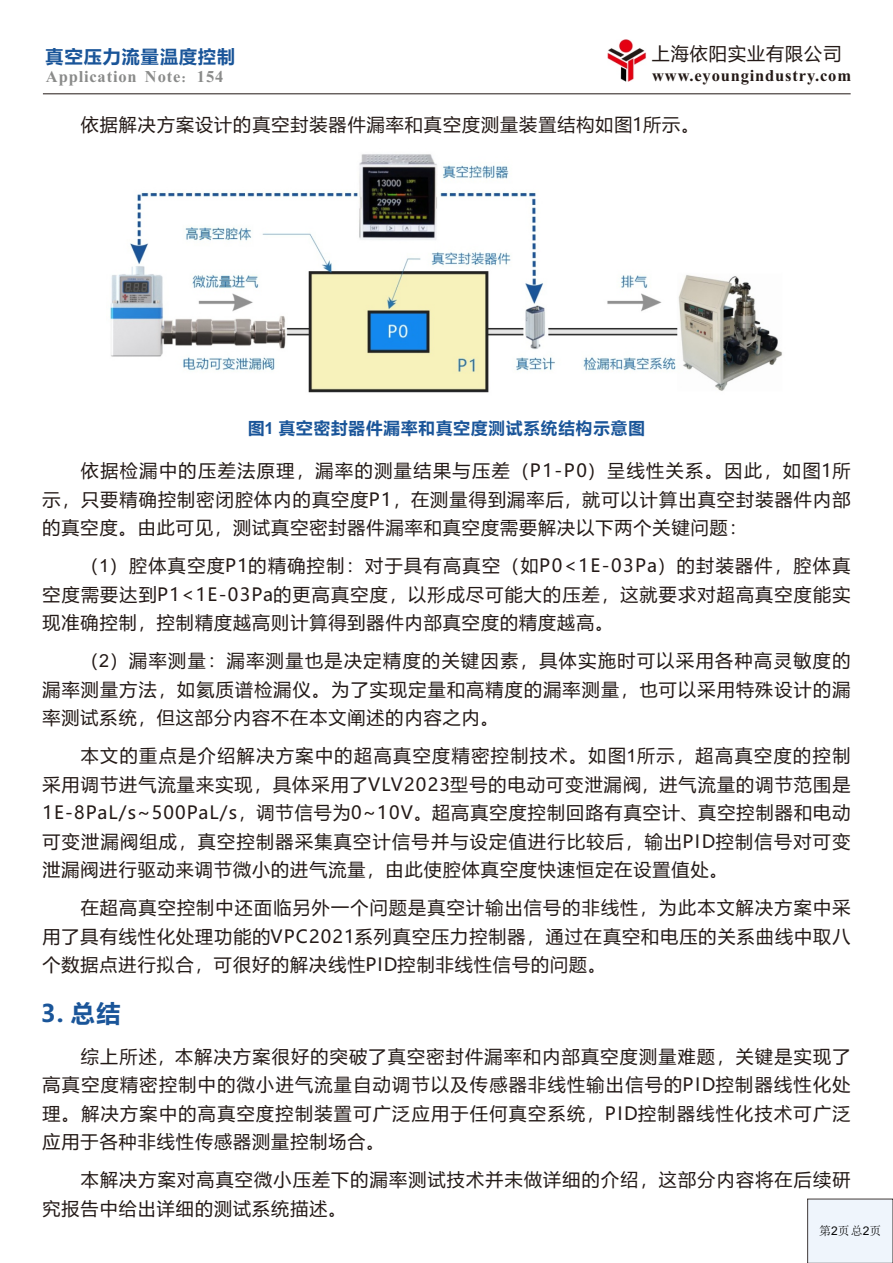
<style>
.page{position:relative;width:893px;height:1263px;background:#fff}
.page>*{position:absolute;margin:0;border:0;box-sizing:border-box;transform-origin:0 0}
.t1{font:700 24px "Microsoft Ya Hei";color:#1a5599}
.t2{font:18px/28.5px "Microsoft Ya Hei";letter-spacing:.06em;color:#231916;text-align:justify}
.t3{font:700 18px "Microsoft Ya Hei";letter-spacing:.06em;color:#1a5599}
.t4{font:700 16.5px "Microsoft Ya Hei";letter-spacing:.06em;color:#1a5599}
.t5{font:700 16.5px "Times New Roman";letter-spacing:.05em;color:#231916}
.t6{font:700 16.5px "Times New Roman";letter-spacing:.05em;color:#8a8b8a}
.t7{font:12px "Sim Sun";color:#080808}
.s1{font-family:"Sim Sun";font-weight:400}
.s2{font-family:"Arial"}
</style>
<div class="page">
<hr style="left:43px;top:93px;width:808px;height:1px;background:#231916">
<img style="left:608px;top:40px;width:38px;height:42px">
<svg style="left:807px;top:1198px;width:86px;height:65px"></svg>
<img style="left:110px;top:154px;width:672px;height:239px">
<p class="t3" style="left:46px;top:48px;width:191px">真空压力流量温度控制</p>
<p class="t6" style="left:46px;top:71px;width:179px">Application Note<span class="s1">：</span>154</p>
<p class="t2" style="left:652px;top:41px;width:191px">上海依阳实业有限公司</p>
<p class="t5" style="left:652px;top:70px;width:200px">www.eyoungindustry.com</p>
<p class="t2" style="left:81px;top:111px;width:620px">依据解决方案设计的真空封装器件漏率和真空度测量装置结构如图1所示。</p>
<p class="t4" style="left:248px;top:421px;width:398px">图<span class="s2">1</span> 真空密封器件漏率和真空度测试系统结构示意图</p>
<p class="t2" style="left:43px;top:458px;width:809px;text-indent:38px">依据检漏中的压差法原理，漏率的测量结果与压差（P1-P0）呈线性关系。因此，如图1所示，只要精确控制密闭腔体内的真空度P1，在测量得到漏率后，就可以计算出真空封装器件内部的真空度。由此可见，测试真空密封器件漏率和真空度需要解决以下两个关键问题：</p>
<p class="t2" style="left:42px;top:553px;width:809px;text-indent:38px">（<span class="s2">1</span>）腔体真空度P1的精确控制：对于具有高真空（如P0&lt;1E-03Pa）的封装器件，腔体真空度需要达到P1&lt;1E-03Pa的更高真空度，以形成尽可能大的压差，这就要求对超高真空度能实现准确控制，控制精度越高则计算得到器件内部真空度的精度越高。</p>
<p class="t2" style="left:42px;top:648px;width:809px;text-indent:38px">（<span class="s2">2</span>）漏率测量：漏率测量也是决定精度的关键因素，具体实施时可以采用各种高灵敏度的漏率测量方法，如氦质谱检漏仪。为了实现定量和高精度的漏率测量，也可以采用特殊设计的漏率测试系统，但这部分内容不在本文阐述的内容之内。</p>
<p class="t2" style="left:42px;top:743px;width:809px;text-indent:38px">本文的重点是介绍解决方案中的超高真空度精密控制技术。如图<span class="s2">1</span>所示，超高真空度的控制采用调节进气流量来实现，具体采用了VLV2023型号的电动可变泄漏阀，进气流量的调节范围是1E-8PaL/s~500PaL/s，调节信号为0~10V。超高真空度控制回路有真空计、真空控制器和电动可变泄漏阀组成，真空控制器采集真空计信号并与设定值进行比较后，输出PID控制信号对可变泄漏阀进行驱动来调节微小的进气流量，由此使腔体真空度快速恒定在设置值处。</p>
<p class="t2" style="left:42px;top:895px;width:809px;text-indent:38px">在超高真空控制中还面临另外一个问题是真空计输出信号的非线性，为此本文解决方案中采用了具有线性化处理功能的VPC2021系列真空压力控制器，通过在真空和电压的关系曲线中取八个数据点进行拟合，可很好的解决线性PID控制非线性信号的问题。</p>
<h1 class="t1" style="left:41px;top:1002px;width:81px">3. 总结</h1>
<p class="t2" style="left:42px;top:1043px;width:809px;text-indent:38px">综上所述，本解决方案很好的突破了真空密封件漏率和内部真空度测量难题，关键是实现了高真空度精密控制中的微小进气流量自动调节以及传感器非线性输出信号的PID控制器线性化处理。解决方案中的高真空度控制装置可广泛应用于任何真空系统，PID控制器线性化技术可广泛应用于各种非线性传感器测量控制场合。</p>
<p class="t2" style="left:42px;top:1167px;width:809px;text-indent:38px">本解决方案对高真空微小压差下的漏率测试技术并未做详细的介绍，这部分内容将在后续研究报告中给出详细的测试系统描述。</p>
<p class="t7" style="left:819px;top:1225px;width:64px">第<span class="s2">2</span>页总<span class="s2">2</span>页</p>
</div>
